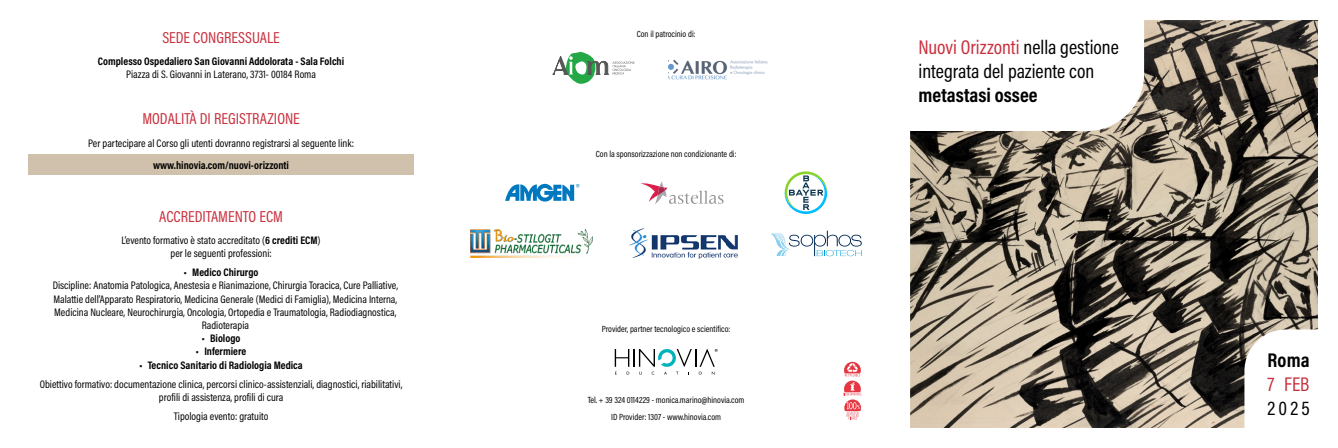
<style>
.page{position:relative;width:1338px;height:448px;background:#fff}
.page>*{position:absolute;margin:0;border:0;box-sizing:border-box;transform-origin:0 0}
.t1{font:20px/24px "Acumin Pro Cond";color:#000}
.t2{font:700 20px "Acumin Pro Cond";letter-spacing:.005em;color:#000}
.t3{font:20px "Acumin Pro Cond";color:#c8303d}
.t4{font:16px "Acumin Pro Cond";color:#c8303d}
.t5{font:11px/13.2px "Acumin Pro Cond";color:#000;text-align:center}
.t6{font:700 11px "Acumin Pro Cond";color:#000}
.t7{font:9px/16.5px "Acumin Pro Cond";color:#000;text-align:center}
.s1{font-weight:700}
.s2{color:#c8303d}
</style>
<div class="page">
<svg style="left:843px;top:362px;width:19px;height:58px"></svg>
<div style="left:28px;top:154px;width:386px;height:21px;background:#d0c1ac"></div>
<img style="left:911px;top:21px;width:406px;height:406px">
<svg style="left:911px;top:21px;width:233px;height:110px"></svg>
<svg style="left:1244px;top:329px;width:74px;height:99px"></svg>
<svg style="left:615px;top:349px;width:103px;height:26px"></svg>
<svg style="left:553px;top:52px;width:82px;height:32px"></svg>
<img style="left:669px;top:59px;width:99px;height:21px">
<svg style="left:505px;top:184px;width:74px;height:18px"></svg>
<svg style="left:785px;top:171px;width:42px;height:43px"></svg>
<svg style="left:641px;top:181px;width:83px;height:23px"></svg>
<img style="left:629px;top:228px;width:109px;height:31px">
<svg style="left:770px;top:231px;width:92px;height:25px"></svg>
<img style="left:471px;top:229px;width:121px;height:28px">
<h2 class="t4" style="left:162px;top:27px;width:119px">SEDE CONGRESSUALE</h2>
<p class="t6" style="left:98px;top:54px;width:248px">Complesso Ospedaliero San Giovanni Addolorata - Sala Folchi</p>
<p class="t5" style="left:126px;top:67px;width:191px">Piazza di S. Giovanni in Laterano, 3731- 00184 Roma</p>
<h2 class="t4" style="left:142px;top:109px;width:159px">MODALITÀ DI REGISTRAZIONE</h2>
<p class="t5" style="left:88px;top:136px;width:267px">Per partecipare al Corso gli utenti dovranno registrarsi al seguente link:</p>
<p class="t6" style="left:153px;top:158px;width:137px">www.hinovia.com/nuovi-orizzonti</p>
<h2 class="t4" style="left:159px;top:206px;width:125px">ACCREDITAMENTO ECM</h2>
<p class="t5" style="left:122px;top:234px;width:201px">L’evento formativo è stato accreditato (<span class="s1">6 crediti ECM</span>) per le seguenti professioni:</p>
<p class="t6" style="left:184px;top:265px;width:76px">• Medico Chirurgo</p>
<p class="t5" style="left:53px;top:279px;width:347px">Discipline: Anatomia Patologica, Anestesia e Rianimazione, Chirurgia Toracica, Cure Palliative, Malattie dell’Apparato Respiratorio, Medicina Generale (Medici di Famiglia), Medicina Interna, Medicina Nucleare, Neurochirurgia, Oncologia, Ortopedia e Traumatologia, Radiodiagnostica, Radioterapia</p>
<p class="t6" style="left:202px;top:331px;width:40px">• Biologo</p>
<p class="t6" style="left:196px;top:344px;width:52px">• Infermiere</p>
<p class="t6" style="left:139px;top:358px;width:165px">• Tecnico Sanitario di Radiologia Medica</p>
<p class="t5" style="left:40px;top:377px;width:364px">Obiettivo formativo: documentazione clinica, percorsi clinico-assistenziali, diagnostici, riabilitativi, profili di assistenza, profili di cura</p>
<p class="t5" style="left:174px;top:409px;width:96px">Tipologia evento: gratuito</p>
<p class="t7" style="left:637px;top:26px;width:60px">Con il patrocinio di:</p>
<p class="t7" style="left:596px;top:146px;width:142px">Con la sponsorizzazione non condizionante di:</p>
<p class="t7" style="left:602px;top:321px;width:130px">Provider, partner tecnologico e scientifico:</p>
<p class="t7" style="left:588px;top:392px;width:158px">Tel. + 39 324 0114229 - monica.marino@hinovia.com<br>ID Provider: 1307 - www.hinovia.com</p>
<h1 class="t1" style="left:918px;top:35px;width:202px"><span class="s2">Nuovi Orizzonti</span> nella gestione integrata del paziente con</h1>
<h1 class="t2" style="left:918px;top:82px;width:121px">metastasi ossee</h1>
<h1 class="t2" style="left:1268px;top:347px;width:44px">Roma</h1>
<h1 class="t3" style="left:1268px;top:371px;width:43px">7 FEB</h1>
<h1 class="t1" style="left:1268px;top:395px;width:44px">2025</h1>
</div>
